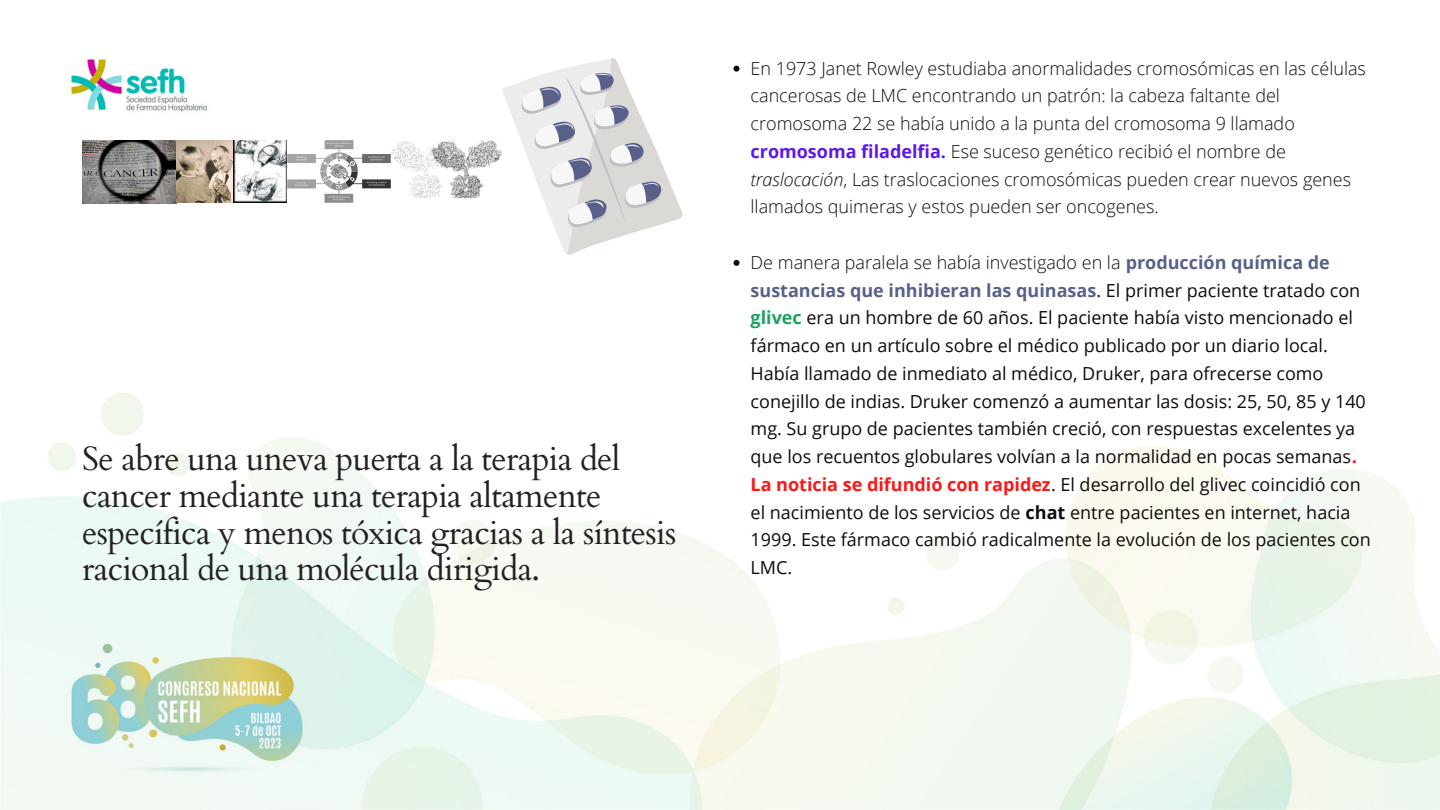
<style>
.page{position:relative;width:1440px;height:810px;background:#fff}
.page>*{position:absolute;margin:0;border:0;box-sizing:border-box;transform-origin:0 0}
.t1{font:33.7px/36.8px "Cardo";letter-spacing:-.02em;color:#252123}
.t2{font:18px/27.8px "Open Sans";color:#100a0d}
.t3{font:300 18px/27.8px "Open Sans";color:#100a0d}
.s1{font-weight:700;color:#5e17eb}
.s2{font-style:italic}
.s3{font-weight:300}
.s4{font-weight:700;color:#59618b}
.s5{font-weight:700;color:#1da261}
.s6{font-weight:700;color:#ff1616}
.s7{font-weight:700}
</style>
<div class="page">
<img style="left:0;top:59px;width:1440px;height:751px">
<img style="left:82px;top:140px;width:309px;height:63px">
<img style="left:392px;top:140px;width:109px;height:58px">
<svg style="left:502px;top:58px;width:181px;height:197px"></svg>
<svg style="left:734px;top:66px;width:6px;height:6px"></svg>
<svg style="left:734px;top:260px;width:6px;height:6px"></svg>
<p class="t1" style="left:82px;top:441px;width:595px">Se abre una uneva puerta a la terapia del cancer mediante una terapia altamente específica y menos tóxica gracias a la síntesis racional de una molécula dirigida.</p>
<p class="t3" style="left:751px;top:54px;width:617px">En 1973 Janet Rowley estudiaba anormalidades cromosómicas en las células cancerosas de LMC encontrando un patrón: la cabeza faltante del cromosoma 22 se había unido a la punta del cromosoma 9 llamado <span class="s1">cromosoma filadelfia.</span> Ese suceso genético recibió el nombre de <span class="s2">traslocación</span>, Las traslocaciones cromosómicas pueden crear nuevos genes llamados quimeras y estos pueden ser oncogenes.</p>
<p class="t2" style="left:751px;top:248px;width:622px"><span class="s3">De manera paralela se había investigado en la</span> <span class="s4">producción química de sustancias que inhibieran las quinasas</span>. El primer paciente tratado con <span class="s5">glivec</span> era un hombre de 60 años. El paciente había visto mencionado el fármaco en un artículo sobre el médico publicado por un diario local.<br>Había llamado de inmediato al médico, Druker, para ofrecerse como conejillo de indias. Druker comenzó a aumentar las dosis: 25, 50, 85 y 140 mg. Su grupo de pacientes también creció, con respuestas excelentes ya que los recuentos globulares volvían a la normalidad en pocas semanas<span class="s6">.<br>La noticia se difundió con rapidez</span>. El desarrollo del glivec coincidió con el nacimiento de los servicios de <span class="s7">chat</span> entre pacientes en internet, hacia 1999. Este fármaco cambió radicalmente la evolución de los pacientes con LMC.</p>
</div>
